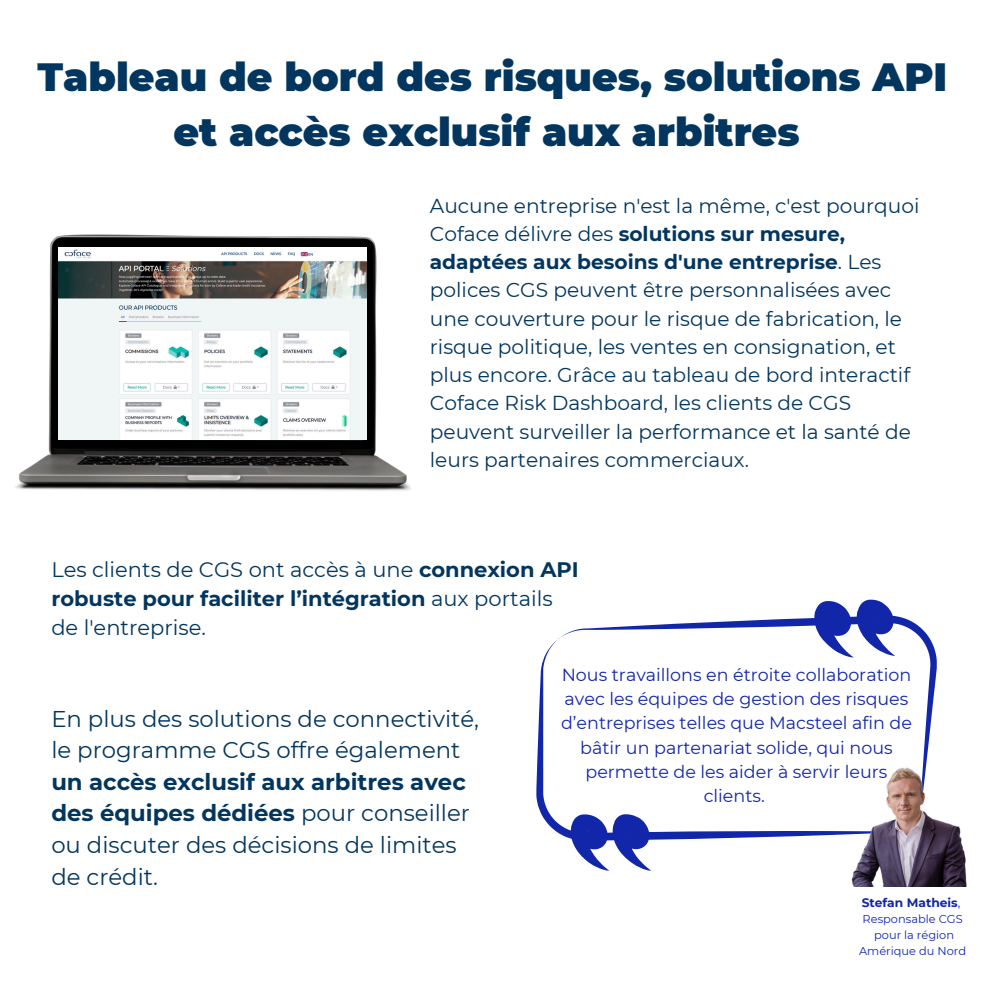
<style>
.page{position:relative;width:985px;height:985px;background:#fff}
.page>*{position:absolute;margin:0;border:0;box-sizing:border-box;transform-origin:0 0}
.t1{font:900 39.38px/55.1px "Montserrat";color:#03365f;text-align:center}
.t2{font:22.75px/31.5px "Montserrat";color:#03365f}
.t3{font:21px/28.9px "Montserrat";color:#03365f}
.t4{font:20.12px/28.2px "Montserrat";color:#03365f}
.t5{font:17.5px/24.3px "Montserrat";color:#1226aa;text-align:center}
.t6{font:700 12.25px "Montserrat";color:#1226aa}
.t7{font:11.38px/15.8px "Montserrat";color:#1226aa;text-align:center}
.s1{font-weight:700}
.s2{font-weight:400}
</style>
<div class="page">
<svg style="left:558px;top:616px;width:378px;height:134px"></svg>
<svg style="left:536px;top:639px;width:372px;height:201px"></svg>
<svg style="left:814px;top:599px;width:81px;height:58px"></svg>
<svg style="left:570px;top:814px;width:81px;height:56px"></svg>
<img style="left:831px;top:750px;width:136px;height:136px">
<img style="left:15px;top:235px;width:396px;height:256px">
<img style="left:59px;top:247px;width:307px;height:192px">
<p class="t1" style="left:38px;top:49px;width:911px">Tableau de bord des risques, solutions API et accès exclusif aux arbitres</p>
<p class="t4" style="left:430px;top:191px;width:491px">Aucune entreprise n'est la même, c'est pourquoi Coface délivre des <span class="s1">solutions sur mesure, adaptées aux besoins d'une entreprise</span>. Les polices CGS peuvent être personnalisées avec une couverture pour le risque de fabrication, le risque politique, les ventes en consignation, et plus encore. Grâce au tableau de bord interactif Coface Risk Dashboard, les clients de CGS peuvent surveiller la performance et la santé de leurs partenaires commerciaux.</p>
<p class="t3" style="left:51px;top:555px;width:529px">Les clients de CGS ont accès à une <span class="s1">connexion API robuste pour faciliter l’intégration</span> aux portails de l'entreprise.</p>
<h2 class="t2" style="left:51px;top:703px;width:429px">En plus des solutions de connectivité, le programme CGS offre également <span class="s1">un accès exclusif aux arbitres avec des équipes dédiées</span> pour conseiller ou discuter des décisions de limites de crédit.</h2>
<p class="t5" style="left:561px;top:662px;width:352px">Nous travaillons en étroite collaboration avec les équipes de gestion des risques d’entreprises telles que Macsteel afin de bâtir un partenariat solide, qui nous permette de les aider à servir leurs clients.</p>
<p class="t6" style="left:861px;top:895px;width:100px">Stefan Matheis<span class="s2">,</span></p>
<h4 class="t7" style="left:862px;top:910px;width:102px">Responsable CGS</h4>
<h2 class="t7" style="left:859px;top:926px;width:108px">pour la région<br>Amérique du Nord</h2>
</div>
